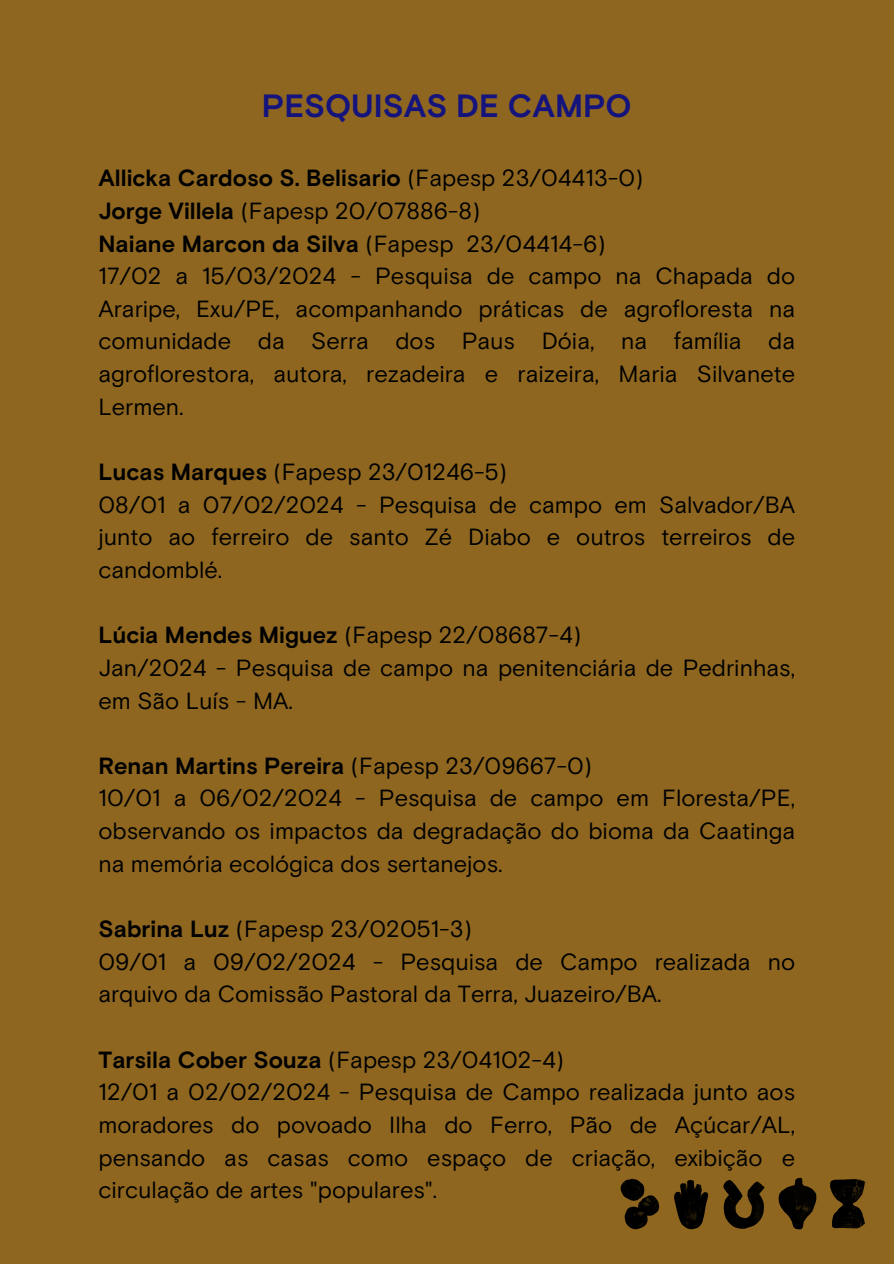
<style>
.page{position:relative;width:894px;height:1264px;background:#fff}
.page>*{position:absolute;margin:0;border:0;box-sizing:border-box;transform-origin:0 0}
.t1{font:700 32.1px "Basis Grotesque Pro";color:#14147c}
.t2{font:23.4px/32.7px "Basis Grotesque Pro";color:#000;text-align:justify}
.t3{font:700 23.4px "Basis Grotesque Pro";color:#000}
.s1{font-weight:400}
.s2{font-weight:700}
</style>
<div class="page">
<div style="left:0;top:0;width:893px;height:1263px;background:#8e6620"></div>
<img style="left:674px;top:1180px;width:35px;height:50px">
<img style="left:723px;top:1180px;width:42px;height:49px">
<img style="left:778px;top:1177px;width:39px;height:53px">
<img style="left:620px;top:1178px;width:40px;height:52px">
<img style="left:830px;top:1179px;width:36px;height:50px">
<h1 class="t1" style="left:262px;top:86px;width:371px">PESQUISAS DE CAMPO</h1>
<p class="t3" style="left:98px;top:164px;width:546px">Allicka Cardoso S. Belisario <span class="s1">(Fapesp 23/04413-0)</span></p>
<p class="t2" style="left:98px;top:196px;width:383px"><span class="s2">Jorge Villela</span> (Fapesp 20/07886-8)</p>
<p class="t3" style="left:98px;top:229px;width:508px">Naiane Marcon da Silva <span class="s1">(Fapesp 23/04414-6)</span></p>
<p class="t2" style="left:98px;top:261px;width:698px">17/02 a 15/03/2024 - Pesquisa de campo na Chapada do Araripe, Exu/PE, acompanhando práticas de agrofloresta na comunidade da Serra dos Paus Dóia, na família da agroflorestora, autora, rezadeira e raizeira, Maria Silvanete Lermen.</p>
<p class="t2" style="left:98px;top:457px;width:410px"><span class="s2">Lucas Marques</span> (Fapesp 23/01246-5)</p>
<p class="t2" style="left:98px;top:489px;width:698px">08/01 a 07/02/2024 - Pesquisa de campo em Salvador/BA junto ao ferreiro de santo Zé Diabo e outros terreiros de candomblé.</p>
<p class="t2" style="left:98px;top:620px;width:484px"><span class="s2">Lúcia Mendes Miguez</span> (Fapesp 22/08687-4)</p>
<p class="t2" style="left:98px;top:652px;width:698px">Jan/2024 - Pesquisa de campo na penitenciária de Pedrinhas, em São Luís - MA.</p>
<p class="t3" style="left:98px;top:751px;width:495px">Renan Martins Pereira <span class="s1">(Fapesp 23/09667-0)</span></p>
<p class="t2" style="left:98px;top:783px;width:698px">10/01 a 06/02/2024 - Pesquisa de campo em Floresta/PE, observando os impactos da degradação do bioma da Caatinga na memória ecológica dos sertanejos.</p>
<p class="t2" style="left:98px;top:913px;width:375px"><span class="s2">Sabrina Luz</span> (Fapesp 23/02051-3)</p>
<p class="t2" style="left:98px;top:946px;width:698px">09/01 a 09/02/2024 - Pesquisa de Campo realizada no arquivo da Comissão Pastoral da Terra, Juazeiro/BA.</p>
<p class="t2" style="left:98px;top:1044px;width:467px"><span class="s2">Tarsila Cober Souza</span> (Fapesp 23/04102-4)</p>
<p class="t2" style="left:98px;top:1076px;width:698px">12/01 a 02/02/2024 - Pesquisa de Campo realizada junto aos moradores do povoado Ilha do Ferro, Pão de Açúcar/AL, pensando as casas como espaço de criação, exibição e circulação de artes "populares".</p>
</div>
